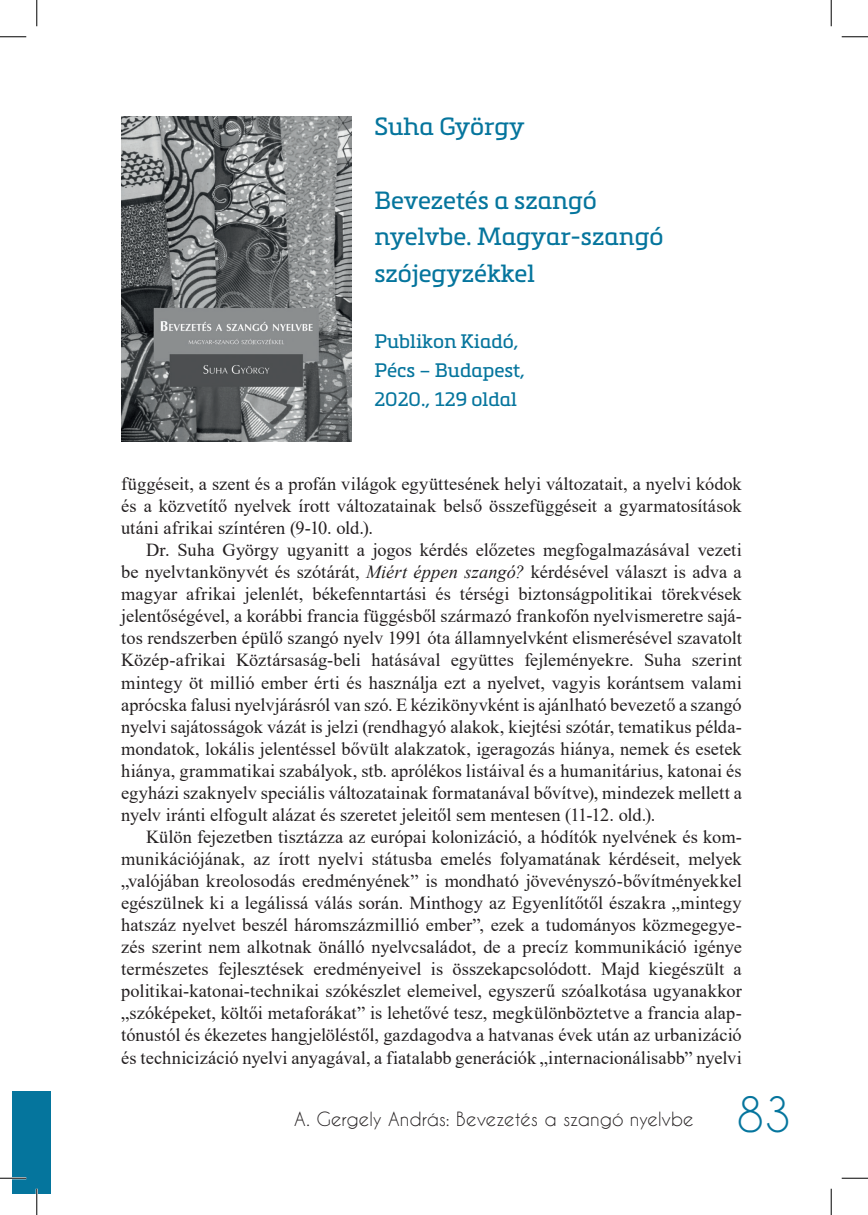
<style>
.page{position:relative;width:868px;height:1215px;background:#fff}
.page>*{position:absolute;margin:0;border:0;box-sizing:border-box;transform-origin:0 0}
.t1{font:45.5px "Caviar Dreams";color:#05759d}
.t2{font:24.5px/36.8px "Metronic Slab Pro";color:#05759d}
.t3{font:19.25px/28.9px "Metronic Slab Pro";color:#05759d}
._4_kenyer{font:18.38px/22.1px "Times New Roman";color:#231f20;text-align:justify}
.t4{font:18.38px "Caviar Dreams";letter-spacing:-.005em;color:#231f20}
.s1{font-style:italic}
</style>
<div class="page">
<div style="left:12px;top:1091px;width:39px;height:102px;background:#05759d"></div>
<img style="left:121px;top:116px;width:230px;height:325px">
<hr style="left:0;top:1177px;width:26px;height:2px;background:#fff">
<hr style="left:36px;top:1188px;width:2px;height:26px;background:#fff">
<svg style="left:0;top:36px;width:26px;height:1px"></svg>
<svg style="left:841px;top:36px;width:26px;height:1px"></svg>
<svg style="left:0;top:1177px;width:26px;height:1px"></svg>
<svg style="left:841px;top:1177px;width:26px;height:1px"></svg>
<svg style="left:36px;top:0;width:1px;height:26px"></svg>
<svg style="left:36px;top:1188px;width:1px;height:26px"></svg>
<svg style="left:830px;top:0;width:1px;height:26px"></svg>
<svg style="left:830px;top:1188px;width:1px;height:26px"></svg>
<p class="t2" style="left:374px;top:107px;width:152px">Suha György</p>
<p class="t2" style="left:374px;top:180px;width:290px">Bevezetés a szangó nyelvbe. Magyar-szangó szójegyzékkel</p>
<p class="t3" style="left:374px;top:326px;width:152px">Publikon Kiadó,<br>Pécs – Budapest,<br>2020., 129 oldal</p>
<p class="_4_kenyer" style="left:121px;top:472px;width:622px">függéseit, a szent és a profán világok együttesének helyi változatait, a nyelvi kódok és a közvetítő nyelvek írott változatainak belső összefüggéseit a gyarmatosítások utáni afrikai színtéren (9-10. old.).</p>
<p class="_4_kenyer" style="left:121px;top:538px;width:622px;text-indent:25px">Dr. Suha György ugyanitt a jogos kérdés előzetes megfogalmazásával vezeti be nyelvtankönyvét és szótárát, <span class="s1">Miért éppen szangó?</span> kérdésével választ is adva a magyar afrikai jelenlét, békefenntartási és térségi biztonságpolitikai törekvések jelentőségével, a korábbi francia függésből származó frankofón nyelvismeretre sajá&shy;tos rendszerben épülő szangó nyelv 1991 óta államnyelvként elismerésével szavatolt Közép-afrikai Köztársaság-beli hatásával együttes fejleményekre. Suha szerint mintegy öt millió ember érti és használja ezt a nyelvet, vagyis korántsem valami aprócska falusi nyelvjárásról van szó. E kézikönyvként is ajánlható bevezető a szangó nyelvi sajátosságok vázát is jelzi (rendhagyó alakok, kiejtési szótár, tematikus példa&shy;mondatok, lokális jelentéssel bővült alakzatok, igeragozás hiánya, nemek és esetek hiánya, grammatikai szabályok, stb. aprólékos listáival és a humanitárius, katonai és egyházi szaknyelv speciális változatainak formatanával bővítve), mindezek mellett a nyelv iránti elfogult alázat és szeretet jeleitől sem mentesen (11-12. old.).</p>
<p class="_4_kenyer" style="left:121px;top:825px;width:622px;text-indent:25px">Külön fejezetben tisztázza az európai kolonizáció, a hódítók nyelvének és kom&shy;munikációjának, az írott nyelvi státusba emelés folyamatának kérdéseit, melyek „valójában kreolosodás eredményének” is mondható jövevényszó-bővítményekkel egészülnek ki a legálissá válás során. Minthogy az Egyenlítőtől északra „mintegy hatszáz nyelvet beszél háromszázmillió ember”, ezek a tudományos közmegegye&shy;zés szerint nem alkotnak önálló nyelvcsaládot, de a precíz kommunikáció igénye természetes fejlesztések eredményeivel is összekapcsolódott. Majd kiegészült a politikai-katonai-technikai szókészlet elemeivel, egyszerű szóalkotása ugyanakkor „szóképeket, költői metaforákat” is lehetővé tesz, megkülönböztetve a francia alap&shy;tónustól és ékezetes hangjelöléstől, gazdagodva a hatvanas évek után az urbanizáció és technicizáció nyelvi anyagával, a fiatalabb generációk „internacionálisabb” nyelvi</p>
<p class="t4" style="left:294px;top:1107px;width:401px">A. Gergely András: Bevezetés a szangó nyelvbe</p>
<h1 class="t1" style="left:736px;top:1087px;width:57px">83</h1>
</div>
